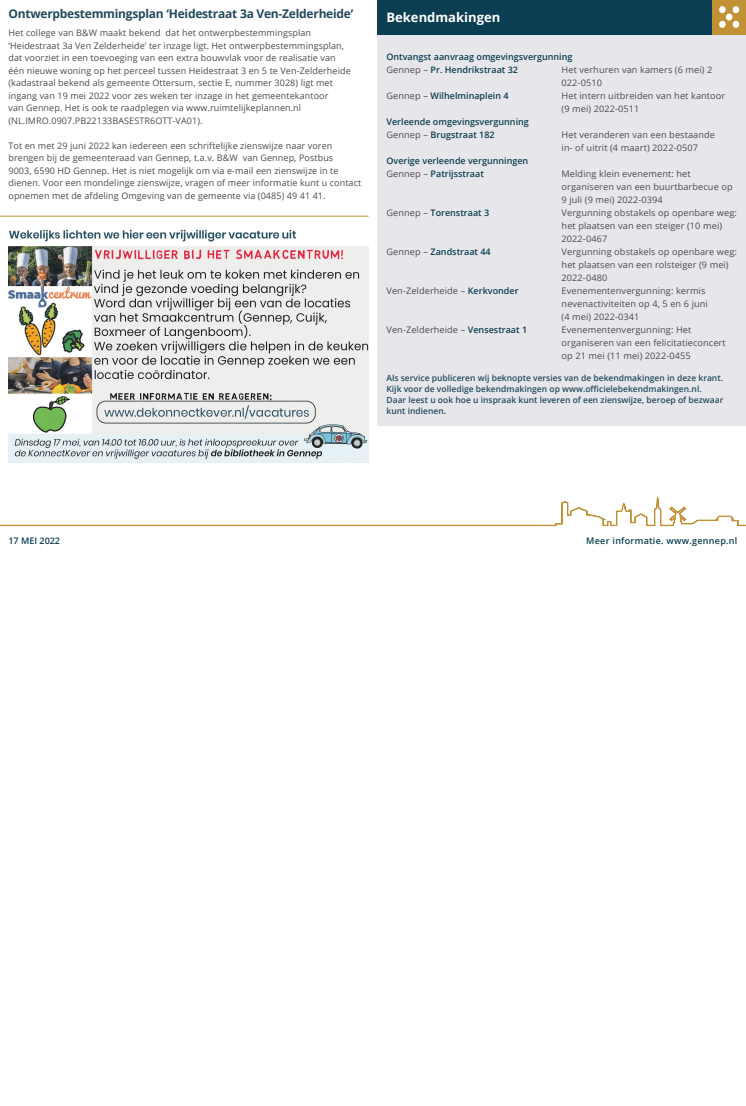
<style>
.page{position:relative;width:746px;height:1106px;background:#fff}
.page>*{position:absolute;margin:0;border:0;box-sizing:border-box;transform-origin:0 0}
.t1{font:700 13px "Open Sans";color:#fff}
.t2{font:700 12px "Open Sans";letter-spacing:-.02em;color:#224a5d}
.t3{font:9px/13px "Open Sans";letter-spacing:.01em;color:#4b4c4d}
.t4{font:600 9px/13px "Open Sans";color:#0b3e52}
.t5{font:600 9px "Open Sans";letter-spacing:.03em;color:#0b3e52}
.t6{font:600 8.5px/11px "Open Sans";color:#224a5d}
.s1{font-weight:400;color:#4b4c4d}
.s2{font-weight:600;color:#0b3e52}
</style>
<div class="page">
<div style="left:377px;top:34px;width:369px;height:391px;background:#e7e7eb"></div>
<hr style="left:0;top:216px;width:368px;height:1px;background:#c09135">
<div style="left:377px;top:0;width:369px;height:34px;background:#0b3e52"></div>
<div style="left:712px;top:0;width:34px;height:34px;background:#c09135"></div>
<div style="left:719px;top:6px;width:6px;height:7px;background:#fff;border-radius:50%"></div>
<div style="left:719px;top:21px;width:6px;height:7px;background:#fff;border-radius:50%"></div>
<div style="left:732px;top:6px;width:7px;height:7px;background:#fff;border-radius:50%"></div>
<svg style="left:725px;top:13px;width:7px;height:8px"></svg>
<div style="left:732px;top:21px;width:7px;height:7px;background:#fff;border-radius:50%"></div>
<svg style="left:0;top:497px;width:746px;height:29px"></svg>
<img style="left:8px;top:229px;width:360px;height:233px">
<h2 class="t2" style="left:9px;top:5px;width:346px">Ontwerpbestemmingsplan ‘Heidestraat 3a Ven-Zelderheide’</h2>
<p class="t3" style="left:8px;top:26px;width:344px;line-height:12.5px">Het college van B&amp;W maakt bekend dat het ontwerpbestemmingsplan ‘Heidestraat 3a Ven Zelderheide’ ter inzage ligt. Het ontwerpbestemmingsplan, dat voorziet in een toevoeging van een extra bouwvlak voor de realisatie van één nieuwe woning op het perceel tussen Heidestraat 3 en 5 te Ven-Zelderheide (kadastraal bekend als gemeente Ottersum, sectie E, nummer 3028) ligt met ingang van 19 mei 2022 voor zes weken ter inzage in het gemeentekantoor<br>van Gennep. Het is ook te raadplegen via www.ruimtelijkeplannen.nl (NL.IMRO.0907.PB22133BASESTR6OTT-VA01).</p>
<p class="t3" style="left:8px;top:139px;width:354px;line-height:12.5px">Tot en met 29 juni 2022 kan iedereen een schriftelijke zienswijze naar voren brengen bij de gemeenteraad van Gennep, t.a.v. B&amp;W van Gennep, Postbus<br>9003, 6590 HD Gennep. Het is niet mogelijk om via e-mail een zienswijze in te dienen. Voor een mondelinge zienswijze, vragen of meer informatie kunt u contact opnemen met de afdeling Omgeving van de gemeente via (0485) 49 41 41.</p>
<h1 class="t1" style="left:386px;top:8px;width:115px">Bekendmakingen</h1>
<p class="t4" style="left:386px;top:50px;width:187px">Ontvangst aanvraag omgevingsvergunning<br><span class="s1">Gennep –</span> Pr. Hendrikstraat 32</p>
<p class="t3" style="left:561px;top:63px;width:152px">Het verhuren van kamers (6 mei) 2<br>022-0510</p>
<p class="t4" style="left:386px;top:89px;width:124px"><span class="s1">Gennep –</span> Wilhelminaplein 4</p>
<p class="t3" style="left:561px;top:89px;width:165px">Het intern uitbreiden van het kantoor (9 mei) 2022-0511</p>
<p class="t4" style="left:386px;top:115px;width:144px">Verleende omgevingsvergunning<br><span class="s1">Gennep –</span> Brugstraat 182</p>
<p class="t3" style="left:561px;top:128px;width:155px">Het veranderen van een bestaande in- of uitrit (4 maart) 2022-0507</p>
<p class="t4" style="left:386px;top:154px;width:143px">Overige verleende vergunningen<br><span class="s1">Gennep –</span> Patrijsstraat</p>
<p class="t3" style="left:561px;top:167px;width:172px">Melding klein evenement: het organiseren van een buurtbarbecue op<br>9 juli (9 mei) 2022-0394</p>
<p class="t4" style="left:386px;top:206px;width:104px"><span class="s1">Gennep –</span> Torenstraat 3</p>
<p class="t3" style="left:561px;top:206px;width:177px">Vergunning obstakels op openbare weg: het plaatsen van een steiger (10 mei)<br>2022-0467</p>
<p class="t4" style="left:386px;top:245px;width:106px"><span class="s1">Gennep –</span> Zandstraat 44</p>
<p class="t3" style="left:561px;top:245px;width:177px">Vergunning obstakels op openbare weg: het plaatsen van een rolsteiger (9 mei)<br>2022-0480</p>
<p class="t3" style="left:386px;top:284px;width:133px">Ven-Zelderheide – <span class="s2">Kerkvonder</span></p>
<p class="t3" style="left:561px;top:284px;width:148px">Evenementenvergunning: kermis nevenactiviteiten op 4, 5 en 6 juni (4 mei) 2022-0341</p>
<p class="t3" style="left:386px;top:323px;width:142px">Ven-Zelderheide – <span class="s2">Vensestraat 1</span></p>
<p class="t3" style="left:561px;top:323px;width:165px">Evenementenvergunning: Het organiseren van een felicitatieconcert op 21 mei (11 mei) 2022-0455</p>
<p class="t6" style="left:386px;top:372px;width:338px">Als service publiceren wij beknopte versies van de bekendmakingen in deze krant.<br>Kijk voor de volledige bekendmakingen op www.officielebekendmakingen.nl.<br>Daar leest u ook hoe u inspraak kunt leveren of een zienswijze, beroep of bezwaar kunt indienen.</p>
<p class="t4" style="left:9px;top:534px;width:53px">17 MEI 2022</p>
<p class="t5" style="left:586px;top:535px;width:153px">Meer informatie. www.gennep.nl</p>
</div>
